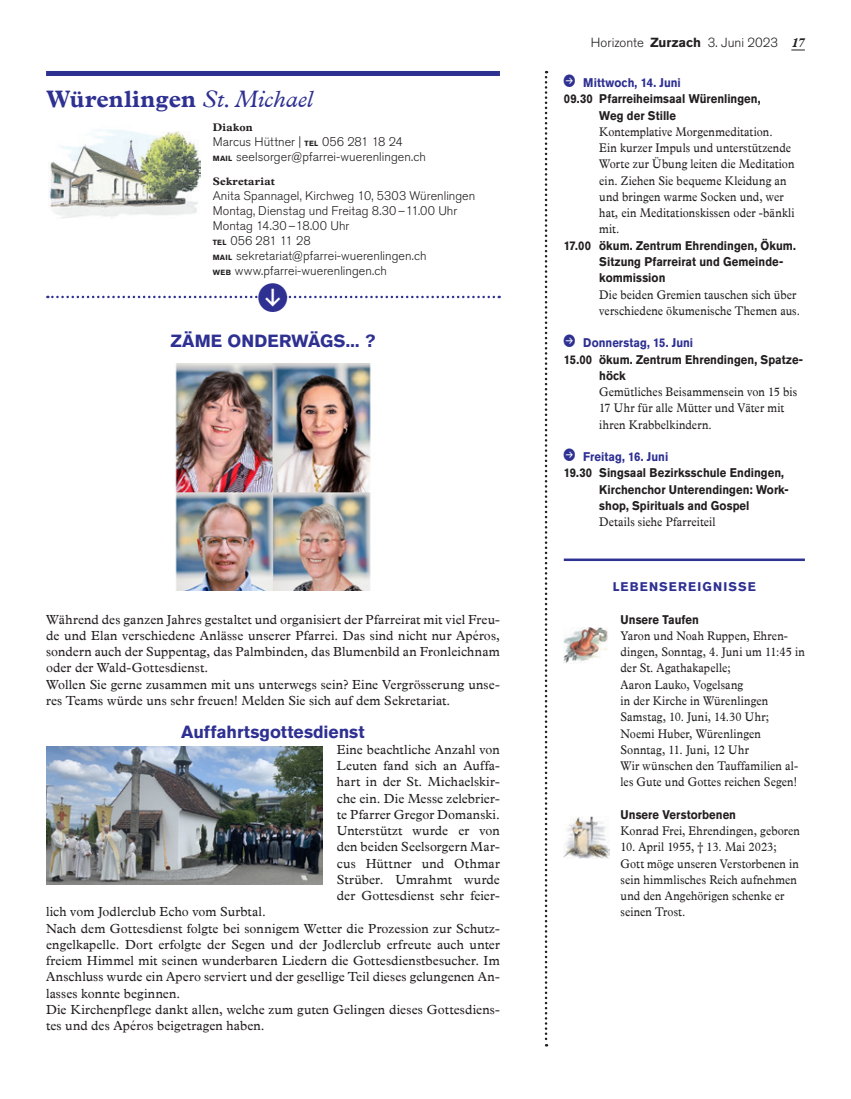
<style>
.page{position:relative;width:851px;height:1099px;background:#fff}
.page>*{position:absolute;margin:0;border:0;box-sizing:border-box;transform-origin:0 0}
.Pfarrei_Ort_Patrozin{font:700 23.75px "Plantin MT Pro";color:#2e3092}
.subheadline-1{font:700 17.5px "Akzidenz Grotesk Pro";color:#2e3092}
.paragraphBlockCenter{font:13.12px/16.2px "Plantin MT Pro";letter-spacing:.01em;color:#231f20;text-align:justify}
.t1{font:300 13.12px "Akzidenz Grotesk Pro";color:#231f20}
.lifeEventParagraph{font:12.5px/16.2px "Plantin MT Pro";letter-spacing:.01em;color:#231f20;scale:.9 1}
.paragraph{font:12.5px/16.2px "Plantin MT Pro";letter-spacing:.01em;color:#231f20;scale:.9 1}
.subheadline{font:700 12.5px/16.2px "Akzidenz Grotesk Pro";letter-spacing:.005em;color:#231f20;scale:.9 1}
.Pfarrei_Adresse_mit{font:300 12.5px "Akzidenz Grotesk Pro";letter-spacing:.005em;color:#231f20}
.Pfarrei_Adresse_Text{font:300 12.5px "Akzidenz Grotesk Pro";letter-spacing:.005em;color:#231f20}
.t2{font:700 12.5px "Akzidenz Grotesk Pro";letter-spacing:.01em;color:#2e3092;scale:.9 1}
.lifeEventTitle{font:700 12.5px "Akzidenz Grotesk Pro";letter-spacing:.005em;color:#231f20;scale:.9 1}
.t3{font:700 12.5px "Akzidenz Grotesk Pro";letter-spacing:.09em;color:#2e3092}
.Pfarrei_Adresse_Tite{font:700 11px "Plantin MT Pro";letter-spacing:.025em;color:#231f20}
.s1{font-weight:400;font-style:italic}
.s2{font-weight:700;font-size:7.5px}
.s3{font-weight:700}
.s4{font-family:"Plantin MT Pro";font-weight:700;font-style:italic}
</style>
<div class="page">
<svg style="left:791px;top:50px;width:13px;height:1px"></svg>
<svg style="left:544px;top:71px;width:3px;height:975px"></svg>
<hr style="left:563px;top:558px;width:241px;height:3px;background:#2e3092">
<img style="left:563px;top:628px;width:45px;height:35px">
<img style="left:563px;top:817px;width:46px;height:41px">
<img style="left:175px;top:363px;width:196px;height:227px">
<img style="left:46px;top:746px;width:276px;height:138px">
<div style="left:46px;top:71px;width:454px;height:5px;background:#2e3092"></div>
<img style="left:49px;top:129px;width:151px;height:89px">
<svg style="left:47px;top:295px;width:452px;height:4px"></svg>
<p class="Pfarrei_Ort_Patrozin" style="left:46px;top:85px;width:268px">Würenlingen <span class="s1">St.Michael</span></p>
<p class="Pfarrei_Adresse_Tite" style="left:213px;top:121px;width:41px">Diakon</p>
<p class="Pfarrei_Adresse_mit" style="left:213px;top:133px;width:191px">Marcus Hüttner | <span class="s2">TEL</span> 056 281 18 24</p>
<p class="Pfarrei_Adresse_mit" style="left:213px;top:148px;width:215px"><span class="s2">MAIL</span> seelsorger@pfarrei-wuerenlingen.ch</p>
<p class="Pfarrei_Adresse_Tite" style="left:213px;top:174px;width:64px">Sekretariat</p>
<p class="Pfarrei_Adresse_Text" style="left:213px;top:187px;width:264px">Anita Spannagel, Kirchweg 10, 5303 Würenlingen</p>
<p class="Pfarrei_Adresse_Text" style="left:213px;top:202px;width:246px">Montag, Dienstag und Freitag 8.30–11.00 Uhr</p>
<p class="Pfarrei_Adresse_Text" style="left:213px;top:217px;width:138px">Montag 14.30–18.00 Uhr</p>
<p class="Pfarrei_Adresse_mit" style="left:213px;top:232px;width:99px"><span class="s2">TEL</span> 056 281 11 28</p>
<p class="Pfarrei_Adresse_mit" style="left:213px;top:247px;width:215px"><span class="s2">MAIL</span> sekretariat@pfarrei-wuerenlingen.ch</p>
<p class="Pfarrei_Adresse_mit" style="left:213px;top:262px;width:176px"><span class="s2">WEB</span> www.pfarrei-wuerenlingen.ch</p>
<p class="subheadline-1" style="left:171px;top:330px;width:206px">ZÄME ONDERWÄGS... ?</p>
<p class="paragraphBlockCenter" style="left:46px;top:611px;width:455px">Während des ganzen Jahres gestaltet und organisiert der Pfarreirat mit viel Freu&shy;de und Elan verschiedene Anlässe unserer Pfarrei. Das sind nicht nur Apéros, sondern auch der Suppentag, das Palmbinden, das Blumenbild an Fronleichnam oder der Wald-Gottesdienst.</p>
<p class="paragraphBlockCenter" style="left:46px;top:676px;width:455px">Wollen Sie gerne zusammen mit uns unterwegs sein? Eine Vergrösserung unse&shy;res Teams würde uns sehr freuen! Melden Sie sich auf dem Sekretariat.</p>
<p class="subheadline-1" style="left:181px;top:720px;width:185px">Auffahrtsgottesdienst</p>
<p class="paragraphBlockCenter" style="left:337px;top:741px;width:164px">Eine beachtliche Anzahl von Leuten fand sich an Auffa&shy;hart in der St. Michaelskir&shy;che ein. Die Messe zelebrier&shy;te Pfarrer Gregor Domanski.<br>Unterstützt wurde er von den beiden Seelsorgern Mar&shy;cus Hüttner und Othmar Strüber. Umrahmt wurde der Gottesdienst sehr feier-</p>
<p class="paragraphBlockCenter" style="left:46px;top:903px;width:221px">lich vom Jodlerclub Echo vom Surbtal.</p>
<p class="paragraphBlockCenter" style="left:46px;top:920px;width:455px">Nach dem Gottesdienst folgte bei sonnigem Wetter die Prozession zur Schutz&shy;engelkapelle. Dort erfolgte der Segen und der Jodlerclub erfreute auch unter freiem Himmel mit seinen wunderbaren Liedern die Gottesdienstbesucher. Im Anschluss wurde ein Apero serviert und der gesellige Teil dieses gelungenen An&shy;lasses konnte beginnen.</p>
<p class="paragraphBlockCenter" style="left:46px;top:1001px;width:455px">Die Kirchenpflege dankt allen, welche zum guten Gelingen dieses Gottesdiens&shy;tes und des Apéros beigetragen haben.</p>
<p class="t1" style="left:591px;top:34px;width:215px">Horizonte <span class="s3">Zurzach</span> 3. Juni 2023 <span class="s4">17</span></p>
<p class="t2" style="left:583px;top:75px;width:110px">Mittwoch, 14. Juni</p>
<p class="subheadline" style="left:599px;top:91px;width:181px;text-indent:-35px">09.30 Pfarreiheimsaal Würenlingen,<br>Weg der Stille</p>
<p class="paragraph" style="left:599px;top:124px;width:218px">Kontemplative Morgenmeditation.<br>Ein kurzer Impuls und unterstützende<br>Worte zur Übung leiten die Meditation ein. Ziehen Sie bequeme Kleidung an und bringen warme Socken und, wer hat, ein Meditationskissen oder -bänkli mit.</p>
<p class="subheadline" style="left:599px;top:237px;width:220px;text-indent:-35px">17.00 ökum. Zentrum Ehrendingen, Ökum.<br>Sitzung Pfarreirat und Gemeinde&shy;kommission</p>
<p class="paragraph" style="left:599px;top:286px;width:225px">Die beiden Gremien tauschen sich über verschiedene ökumenische Themen aus.</p>
<p class="t2" style="left:583px;top:335px;width:124px">Donnerstag, 15. Juni</p>
<p class="subheadline" style="left:599px;top:351px;width:228px;text-indent:-35px">15.00 ökum. Zentrum Ehrendingen, Spatze&shy;höck</p>
<p class="paragraph" style="left:599px;top:384px;width:221px">Gemütliches Beisammensein von 15 bis<br>17 Uhr für alle Mütter und Väter mit ihren Krabbelkindern.</p>
<p class="t2" style="left:583px;top:448px;width:96px">Freitag, 16. Juni</p>
<p class="subheadline" style="left:599px;top:464px;width:212px;text-indent:-35px">19.30 Singsaal Bezirksschule Endingen,<br>Kirchenchor Unterendingen: Work&shy;shop, Spirituals and Gospel</p>
<p class="paragraph" style="left:599px;top:514px;width:131px">Details siehe Pfarreiteil</p>
<p class="t3" style="left:612px;top:578px;width:145px">LEBENSEREIGNISSE</p>
<p class="lifeEventTitle" style="left:620px;top:611px;width:89px">Unsere Taufen</p>
<p class="lifeEventParagraph" style="left:620px;top:627px;width:206px">Yaron und Noah Ruppen, Ehren&shy;dingen, Sonntag, 4. Juni um 11:45 in der St. Agathakapelle;<br>Aaron Lauko, Vogelsang<br>in der Kirche in Würenlingen<br>Samstag, 10. Juni, 14.30 Uhr;<br>Noemi Huber, Würenlingen<br>Sonntag, 11. Juni, 12 Uhr<br>Wir wünschen den Tauffamilien al&shy;les Gute und Gottes reichen Segen!</p>
<p class="lifeEventTitle" style="left:620px;top:806px;width:130px">Unsere Verstorbenen</p>
<p class="lifeEventParagraph" style="left:620px;top:822px;width:201px">Konrad Frei, Ehrendingen, geboren</p>
<p class="lifeEventParagraph" style="left:620px;top:839px;width:200px">10. April 1955, † 13. Mai 2023;<br>Gott möge unseren Verstorbenen in sein himmlisches Reich aufnehmen und den Angehörigen schenke er seinen Trost.</p>
</div>
